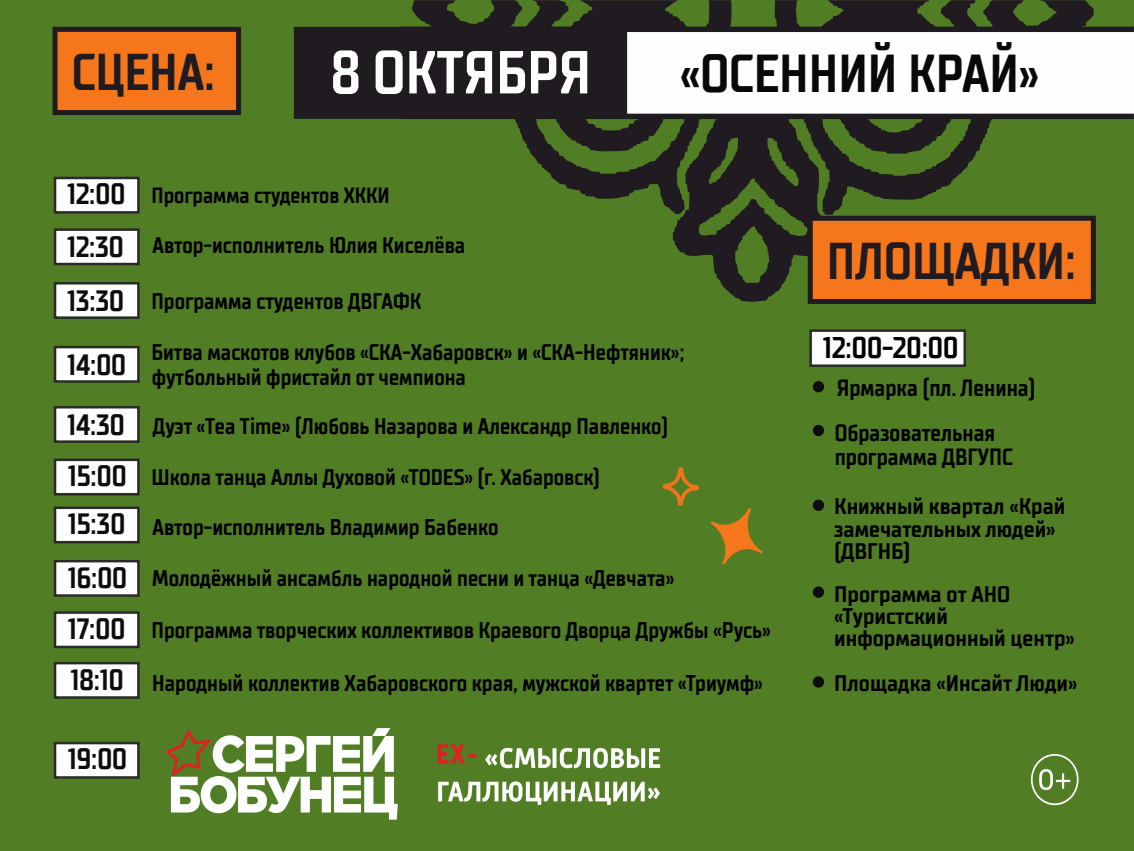
<style>
.page{position:relative;width:1134px;height:851px;background:#fff}
.page>*{position:absolute;margin:0;border:0;box-sizing:border-box;transform-origin:0 0}
.t1{font:700 60.5px "TT Supermolot Condensed";color:#fefefe;scale:.93 1}
.t2{font:700 53.5px "TT Supermolot Condensed";color:#090909;scale:.93 1}
.t3{font:700 51.75px "TT Supermolot Condensed";color:#1f1b20;scale:.93 1}
.t4{font:700 30px "TT Supermolot Condensed";color:#000;scale:.93 1}
.t5{font:700 29.5px/54.2px "TT Supermolot Condensed";color:#0d0d0d;scale:.93 1}
.t6{font:700 29.5px "TT Supermolot Condensed";color:#0b0b0b;scale:.93 1}
.t7{font:700 23.5px/23.8px "TT Supermolot Condensed";color:#000;scale:.93 1}
.t8{font:700 22.75px "TT Supermolot Condensed";color:#000;scale:.93 1}
.t9{font:700 22.5px/25.5px "TT Supermolot Condensed";color:#000;scale:.93 1}
.t10{font:700 22.5px/22.8px "TT Supermolot Condensed";color:#000}
.t11{font:700 22px "TT Supermolot Condensed";color:#000;scale:.93 1}
.s1{font-size:29.5px;color:#0d0d0d}
</style>
<div class="page">
<div style="left:0;top:0;width:1134px;height:850px;background:#517d24"></div>
<svg style="left:411px;top:0;width:683px;height:302px"></svg>
<svg style="left:53px;top:176px;width:87px;height:38px;background:#d1d2ce"></svg>
<svg style="left:1031px;top:753px;width:47px;height:52px"></svg>
<svg style="left:805px;top:213px;width:291px;height:91px;background:#d0691b"></svg>
<svg style="left:809px;top:329px;width:157px;height:38px;background:#dadad9"></svg>
<div style="left:663px;top:467px;width:36px;height:38px;border:4px solid #ee741d;border-radius:16px"></div>
<svg style="left:53px;top:228px;width:87px;height:38px;background:#d1d2ce"></svg>
<svg style="left:53px;top:282px;width:87px;height:37px;background:#d4d5d3"></svg>
<svg style="left:53px;top:458px;width:87px;height:38px;background:#d1d2ce"></svg>
<svg style="left:53px;top:345px;width:87px;height:38px;background:#d1d2ce"></svg>
<svg style="left:53px;top:406px;width:87px;height:37px;background:#d4d5d3"></svg>
<svg style="left:53px;top:506px;width:87px;height:38px;background:#d1d2ce"></svg>
<svg style="left:53px;top:560px;width:87px;height:37px;background:#d4d5d3"></svg>
<svg style="left:53px;top:611px;width:87px;height:38px;background:#d1d2ce"></svg>
<svg style="left:53px;top:661px;width:87px;height:38px;background:#d1d2ce"></svg>
<svg style="left:53px;top:741px;width:87px;height:38px;background:#d1d2ce"></svg>
<svg style="left:165px;top:728px;width:233px;height:91px"></svg>
<svg style="left:438px;top:744px;width:222px;height:61px"></svg>
<svg style="left:711px;top:508px;width:52px;height:56px"></svg>
<svg style="left:627px;top:27px;width:507px;height:92px;background:#e4e4e4"></svg>
<div style="left:294px;top:27px;width:333px;height:92px;background:#1f1b20"></div>
<svg style="left:52px;top:26px;width:189px;height:89px;background:#d1671b"></svg>
<div style="left:813px;top:381px;width:11px;height:11px;background:#0d0d0d;border-radius:50%"></div>
<div style="left:813px;top:425px;width:11px;height:11px;background:#0d0d0d;border-radius:50%"></div>
<div style="left:813px;top:499px;width:11px;height:12px;background:#0d0d0d;border-radius:50%"></div>
<div style="left:813px;top:586px;width:11px;height:11px;background:#0d0d0d;border-radius:50%"></div>
<div style="left:813px;top:676px;width:11px;height:11px;background:#0d0d0d;border-radius:50%"></div>
<h3 class="t3" style="left:72px;top:41px;width:156px">СЦЕНА:</h3>
<h1 class="t1" style="left:331px;top:36px;width:281px">8 ОКТЯБРЯ</h1>
<h2 class="t2" style="left:680px;top:41px;width:388px">«ОСЕННИЙ КРАЙ»</h2>
<h3 class="t6" style="left:67px;top:176px;width:64px">12:00</h3>
<h3 class="t5" style="left:67px;top:220px;width:63px">12:30<br>13:30</h3>
<h3 class="t5" style="left:67px;top:335px;width:65px;line-height:60px">14:00<br>14:30</h3>
<h3 class="t5" style="left:68px;top:449px;width:64px">15:00</h3>
<p class="t11" style="left:152px;top:182px;width:258px">Программа студентов ХККИ</p>
<p class="t9" style="left:153px;top:232px;width:338px">Автор-исполнитель Юлия Киселёва</p>
<p class="t9" style="left:151px;top:289px;width:292px">Программа студентов ДВГАФК</p>
<p class="t9" style="left:151px;top:339px;width:574px">Битва маскотов клубов «СКА-Хабаровск» и «СКА-Нефтяник»; футбольный фристайл от чемпиона</p>
<p class="t9" style="left:153px;top:413px;width:555px">Дуэт «Tea Time» (Любовь Назарова и Александр Павленко)</p>
<p class="t9" style="left:151px;top:464px;width:484px">Школа танца Аллы Духовой «TODES» (г. Хабаровск)</p>
<p class="t8" style="left:68px;top:513px;width:464px"><span class="s1">15:30</span> Автор-исполнитель Владимир Бабенко</p>
<p class="t8" style="left:68px;top:564px;width:653px"><span class="s1">16:00</span> Молодёжный ансамбль народной песни и танца «Девчата»</p>
<p class="t8" style="left:68px;top:616px;width:757px"><span class="s1">17:00</span> Программа творческих коллективов Краевого Дворца Дружбы «Русь»</p>
<p class="t8" style="left:71px;top:669px;width:746px"><span class="s1">18:10</span> Народный коллектив Хабаровского края, мужской квартет «Триумф»</p>
<h3 class="t5" style="left:68px;top:732px;width:65px">19:00</h3>
<h3 class="t3" style="left:827px;top:230px;width:269px">ПЛОЩАДКИ:</h3>
<h3 class="t4" style="left:823px;top:329px;width:147px">12:00-20:00</h3>
<p class="t7" style="left:837px;top:376px;width:215px">Ярмарка (пл. Ленина)</p>
<p class="t7" style="left:835px;top:421px;width:193px">Образовательная программа ДВГУПС</p>
<p class="t10" style="left:834px;top:495px;width:233px">Книжный квартал «Край замечательных людей» (ДВГНБ)</p>
<p class="t10" style="left:834px;top:583px;width:242px;line-height:22px">Программа от АНО «Туристский информационный центр»</p>
<p class="t10" style="left:834px;top:672px;width:245px">Площадка «Инсайт Люди»</p>
</div>
